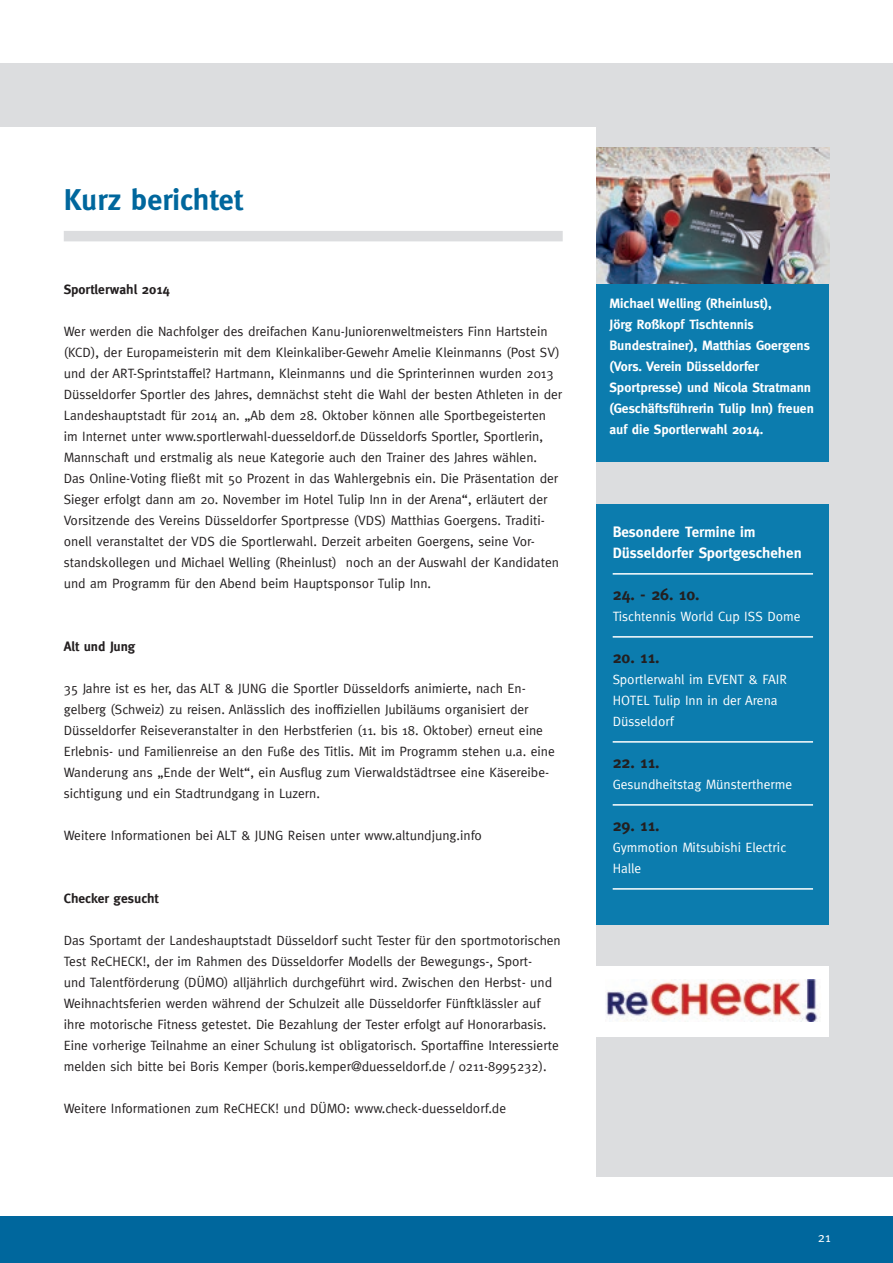
<style>
.page{position:relative;width:893px;height:1263px;background:#fff}
.page>*{position:absolute;margin:0;border:0;box-sizing:border-box;transform-origin:0 0}
.t1{font:700 30px "Meta";color:#00679d}
.t2{font:700 16.5px "Meta";color:#231f20}
.t3{font:700 15px/21px "Meta";color:#fff}
.t4{font:13.5px/21px "Meta";color:#231f20}
.t5{font:700 13.5px/21px "Meta";color:#fff}
.t6{font:13.5px/21px "Meta";color:#fff}
.t7{font:700 13.5px "Meta";color:#231f20}
</style>
<div class="page">
<div style="left:0;top:1216px;width:893px;height:47px;background:#00679d"></div>
<div style="left:64px;top:231px;width:499px;height:10px;background:#dcdddf"></div>
<div style="left:0;top:63px;width:893px;height:63px;background:#dcdddf"></div>
<div style="left:597px;top:126px;width:296px;height:1050px;background:#dcdddf"></div>
<img style="left:597px;top:147px;width:232px;height:137px">
<div style="left:597px;top:284px;width:232px;height:178px;background:#0c7cae"></div>
<div style="left:597px;top:504px;width:232px;height:420px;background:#0c7cae"></div>
<hr style="left:613px;top:573px;width:200px;height:2px;background:#fff">
<hr style="left:613px;top:636px;width:200px;height:2px;background:#fff">
<hr style="left:613px;top:741px;width:200px;height:2px;background:#fff">
<hr style="left:613px;top:804px;width:200px;height:2px;background:#fff">
<hr style="left:613px;top:888px;width:200px;height:2px;background:#fff">
<div style="left:597px;top:966px;width:232px;height:71px;background:#fff"></div>
<img style="left:606px;top:979px;width:212px;height:43px">
<h1 class="t1" style="left:64px;top:182px;width:181px">Kurz berichtet</h1>
<p class="t7" style="left:64px;top:282px;width:107px">Sportlerwahl 2014</p>
<p class="t4" style="left:64px;top:321px;width:500px">Wer werden die Nachfolger des dreifachen Kanu-Juniorenweltmeisters Finn Hartstein (KCD), der Europameisterin mit dem Kleinkaliber-Gewehr Amelie Kleinmanns (Post SV) und der ART-Sprintstaffel? Hartmann, Kleinmanns und die Sprinterinnen wurden 2013<br>Düsseldorfer Sportler des Jahres, demnächst steht die Wahl der besten Athleten in der Landeshauptstadt für 2014 an. „Ab dem 28. Oktober können alle Sportbegeisterten im Internet unter www.sportlerwahl-duesseldorf.de Düsseldorfs Sportler, Sportlerin, Mannschaft und erstmalig als neue Kategorie auch den Trainer des Jahres wählen.<br>Das Online-Voting fließt mit 50 Prozent in das Wahlergebnis ein. Die Präsentation der Sieger erfolgt dann am 20. November im Hotel Tulip Inn in der Arena“, erläutert der Vorsitzende des Vereins Düsseldorfer Sportpresse (VDS) Matthias Goergens. Traditi&shy;onell veranstaltet der VDS die Sportlerwahl. Derzeit arbeiten Goergens, seine Vor&shy;standskollegen und Michael Welling (Rheinlust) noch an der Auswahl der Kandidaten und am Programm für den Abend beim Hauptsponsor Tulip Inn.</p>
<p class="t7" style="left:64px;top:639px;width:73px">Alt und Jung</p>
<p class="t4" style="left:64px;top:678px;width:493px">35 Jahre ist es her, das ALT &amp; JUNG die Sportler Düsseldorfs animierte, nach En&shy;gelberg (Schweiz) zu reisen. Anlässlich des inoffiziellen Jubiläums organisiert der Düsseldorfer Reiseveranstalter in den Herbstferien (11. bis 18. Oktober) erneut eine Erlebnis- und Familienreise an den Fuße des Titlis. Mit im Programm stehen u.a. eine Wanderung ans „Ende der Welt“, ein Ausflug zum Vierwaldstädtrsee eine Käsereibe&shy;sichtigung und ein Stadtrundgang in Luzern.</p>
<p class="t4" style="left:64px;top:825px;width:420px">Weitere Informationen bei ALT &amp; JUNG Reisen unter www.altundjung.info</p>
<p class="t7" style="left:64px;top:891px;width:96px">Checker gesucht</p>
<p class="t4" style="left:64px;top:930px;width:499px">Das Sportamt der Landeshauptstadt Düsseldorf sucht Tester für den sportmotorischen Test ReCHECK!, der im Rahmen des Düsseldorfer Modells der Bewegungs-, Sport-<br>und Talentförderung (DÜMO) alljährlich durchgeführt wird. Zwischen den Herbst- und Weihnachtsferien werden während der Schulzeit alle Düsseldorfer Fünftklässler auf ihre motorische Fitness getestet. Die Bezahlung der Tester erfolgt auf Honorarbasis.<br>Eine vorherige Teilnahme an einer Schulung ist obligatorisch. Sportaffine Interessierte melden sich bitte bei Boris Kemper (boris.kemper@duesseldorf.de / 0211-8995232).</p>
<p class="t4" style="left:64px;top:1098px;width:444px">Weitere Informationen zum ReCHECK! und DÜMO: www.check-duesseldorf.de</p>
<p class="t5" style="left:609px;top:293px;width:206px">Michael Welling (Rheinlust),<br>Jörg Roßkopf Tischtennis<br>Bundestrainer), Matthias Goergens (Vors. Verein Düsseldorfer<br>Sportpresse) und Nicola Stratmann (Geschäftsführerin Tulip Inn) freuen auf die Sportlerwahl 2014.</p>
<p class="t3" style="left:613px;top:521px;width:191px">Besondere Termine im<br>Düsseldorfer Sportgeschehen</p>
<p class="t2" style="left:613px;top:585px;width:88px">24. - 26. 10.</p>
<p class="t6" style="left:613px;top:605px;width:189px">Tischtennis World Cup ISS Dome</p>
<p class="t2" style="left:613px;top:648px;width:48px">20. 11.</p>
<p class="t6" style="left:613px;top:668px;width:176px">Sportlerwahl im EVENT &amp; FAIR<br>HOTEL Tulip Inn in der Arena<br>Düsseldorf</p>
<p class="t2" style="left:613px;top:753px;width:48px">22. 11.</p>
<p class="t6" style="left:613px;top:773px;width:181px">Gesundheitstag Münstertherme</p>
<p class="t2" style="left:613px;top:816px;width:48px">29. 11.</p>
<p class="t6" style="left:613px;top:836px;width:175px">Gymmotion Mitsubishi Electric<br>Halle</p>
<p class="t6" style="left:818px;top:1226px;width:14px">21</p>
</div>
